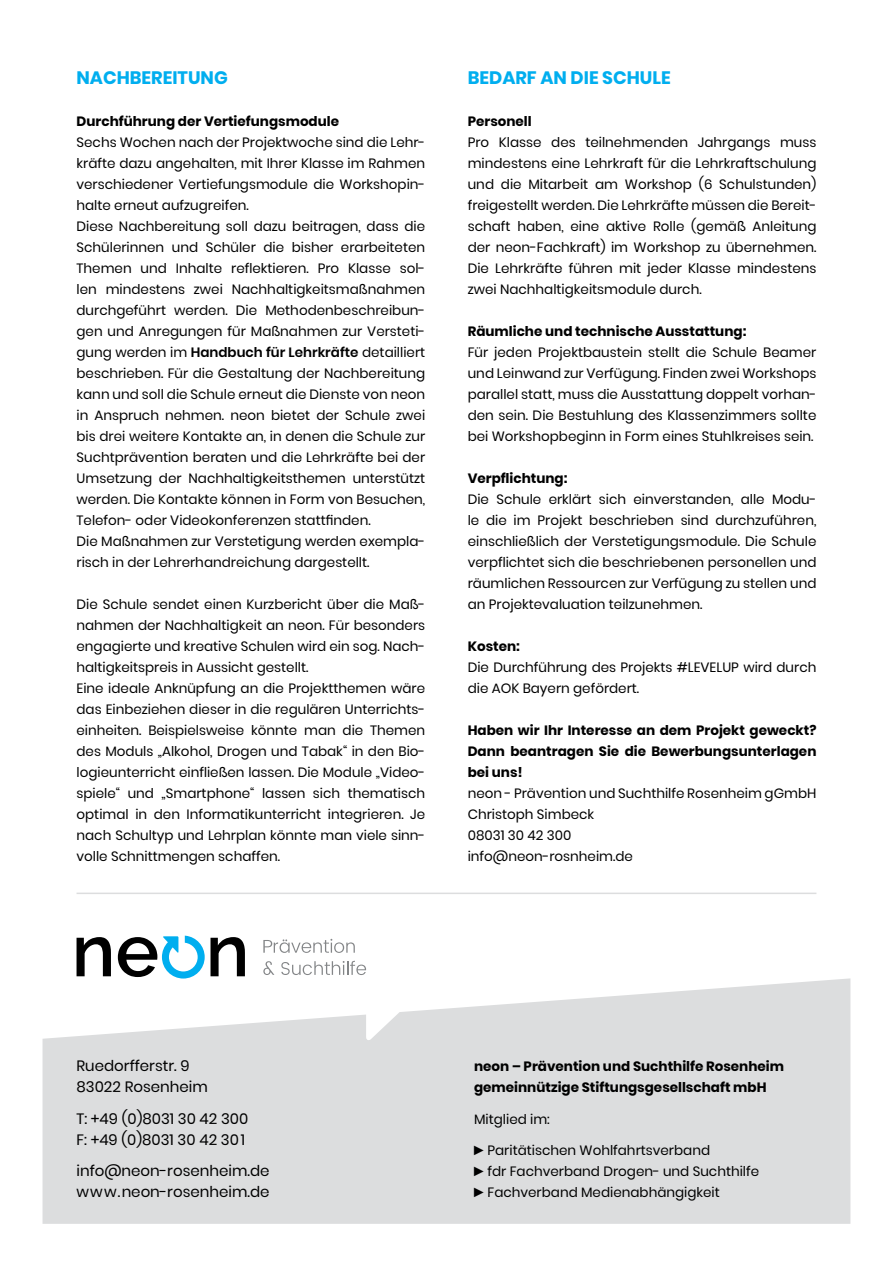
<style>
.page{position:relative;width:893px;height:1263px;background:#fff}
.page>*{position:absolute;margin:0;border:0;box-sizing:border-box;transform-origin:0 0}
.t1{font:700 18px "Poppins";color:#00aeef}
.t2{font:15px/21px "Poppins";color:#000}
.t3{font:13.5px/21px "Poppins";color:#000}
.t4{font:700 13.5px/21px "Poppins";color:#000;text-align:justify}
.s1{font-weight:600}
.s2{font-family:"Arial Narrow"}
</style>
<div class="page">
<svg style="left:43px;top:978px;width:807px;height:246px;background:#e0e1e2"></svg>
<svg style="left:77px;top:936px;width:168px;height:42px"></svg>
<svg style="left:263px;top:939px;width:92px;height:14px"></svg>
<svg style="left:263px;top:961px;width:11px;height:14px"></svg>
<svg style="left:281px;top:961px;width:85px;height:14px"></svg>
<hr style="left:77px;top:893px;width:739px;height:1px;background:#dcddde">
<h1 class="t1" style="left:77px;top:67px;width:153px">Nachbereitung</h1>
<p class="t4" style="left:77px;top:111px;width:264px">Durchführung der Vertiefungsmodule</p>
<p class="t3" style="left:77px;top:132px;width:350px">Sechs Wochen nach der Projektwoche sind die Lehr&shy;kräfte dazu angehalten, mit Ihrer Klasse im Rahmen verschiedener Vertiefungsmodule die Workshopin&shy;halte erneut aufzugreifen.<br>Diese Nachbereitung soll dazu beitragen, dass die Schülerinnen und Schüler die bisher erarbeiteten Themen und Inhalte reflektieren. Pro Klasse sol&shy;len mindestens zwei Nachhaltigkeitsmaßnahmen durchgeführt werden. Die Methodenbeschreibun&shy;gen und Anregungen für Maßnahmen zur Versteti&shy;gung werden im <span class="s1">Handbuch für Lehrkräfte</span> detailliert beschrieben. Für die Gestaltung der Nachbereitung kann und soll die Schule erneut die Dienste von neon in Anspruch nehmen. neon bietet der Schule zwei bis drei weitere Kontakte an, in denen die Schule zur Suchtprävention beraten und die Lehrkräfte bei der Umsetzung der Nachhaltigkeitsthemen unterstützt werden. Die Kontakte können in Form von Besuchen, Telefon- oder Videokonferenzen stattfinden.<br>Die Maßnahmen zur Verstetigung werden exempla&shy;risch in der Lehrerhandreichung dargestellt.</p>
<p class="t3" style="left:77px;top:594px;width:350px">Die Schule sendet einen Kurzbericht über die Maß&shy;nahmen der Nachhaltigkeit an neon. Für besonders engagierte und kreative Schulen wird ein sog. Nach&shy;haltigkeitspreis in Aussicht gestellt.<br>Eine ideale Anknüpfung an die Projektthemen wäre das Einbeziehen dieser in die regulären Unterrichts&shy;einheiten. Beispielsweise könnte man die Themen des Moduls „Alkohol, Drogen und Tabak“ in den Bio&shy;logieunterricht einfließen lassen. Die Module „Video&shy;spiele“ und „Smartphone“ lassen sich thematisch optimal in den Informatikunterricht integrieren. Je nach Schultyp und Lehrplan könnte man viele sinn&shy;volle Schnittmengen schaffen.</p>
<h1 class="t1" style="left:468px;top:67px;width:204px">Bedarf an die Schule</h1>
<p class="t4" style="left:468px;top:111px;width:65px">Personell</p>
<p class="t3" style="left:468px;top:132px;width:350px;text-align:justify">Pro Klasse des teilnehmenden Jahrgangs muss mindestens eine Lehrkraft für die Lehrkraftschulung und die Mitarbeit am Workshop (6 Schulstunden) freigestellt werden. Die Lehrkräfte müssen die Bereit&shy;schaft haben, eine aktive Rolle (gemäß Anleitung der neon-Fachkraft) im Workshop zu übernehmen.<br>Die Lehrkräfte führen mit jeder Klasse mindestens zwei Nachhaltigkeitsmodule durch.</p>
<p class="t4" style="left:468px;top:321px;width:280px">Räumliche und technische Ausstattung:</p>
<p class="t3" style="left:468px;top:342px;width:350px;text-align:justify">Für jeden Projektbaustein stellt die Schule Beamer und Leinwand zur Verfügung. Finden zwei Workshops parallel statt, muss die Ausstattung doppelt vorhan&shy;den sein. Die Bestuhlung des Klassenzimmers sollte bei Workshopbeginn in Form eines Stuhlkreises sein.</p>
<p class="t4" style="left:468px;top:468px;width:101px">Verpflichtung:</p>
<p class="t3" style="left:468px;top:489px;width:350px;text-align:justify">Die Schule erklärt sich einverstanden, alle Modu&shy;le die im Projekt beschrieben sind durchzuführen, einschließlich der Verstetigungsmodule. Die Schule verpflichtet sich die beschriebenen personellen und räumlichen Ressourcen zur Verfügung zu stellen und an Projektevaluation teilzunehmen.</p>
<p class="t4" style="left:468px;top:636px;width:54px">Kosten:</p>
<p class="t3" style="left:468px;top:657px;width:350px">Die Durchführung des Projekts #LEVELUP wird durch die AOK Bayern gefördert.</p>
<p class="t4" style="left:468px;top:720px;width:350px">Haben wir Ihr Interesse an dem Projekt geweckt?<br>Dann beantragen Sie die Bewerbungsunterlagen bei uns!</p>
<p class="t3" style="left:468px;top:783px;width:350px">neon - Prävention und Suchthilfe Rosenheim gGmbH<br>Christoph Simbeck<br>08031 30 42 300<br>info@neon-rosnheim.de</p>
<p class="t2" style="left:77px;top:1055px;width:133px">Ruedorfferstr. 9<br>83022 Rosenheim</p>
<p class="t2" style="left:77px;top:1108px;width:173px">T: +49 (0)8031 30 42 300<br>F: +49 (0)8031 30 42 301</p>
<p class="t2" style="left:77px;top:1160px;width:194px">info@neon-rosenheim.de www.neon-rosenheim.de</p>
<p class="t4" style="left:474px;top:1056px;width:311px">neon – Prävention und Suchthilfe Rosenheim gemeinnützige Stiftungsgesellschaft mbH</p>
<p class="t3" style="left:474px;top:1108px;width:77px">Mitglied im:</p>
<p class="t3" style="left:474px;top:1140px;width:287px"><span class="s2">►</span>Paritätischen Wohlfahrtsverband<br><span class="s2">►</span>fdr Fachverband Drogen- und Suchthilfe <span class="s2">►</span>Fachverband Medienabhängigkeit</p>
</div>
